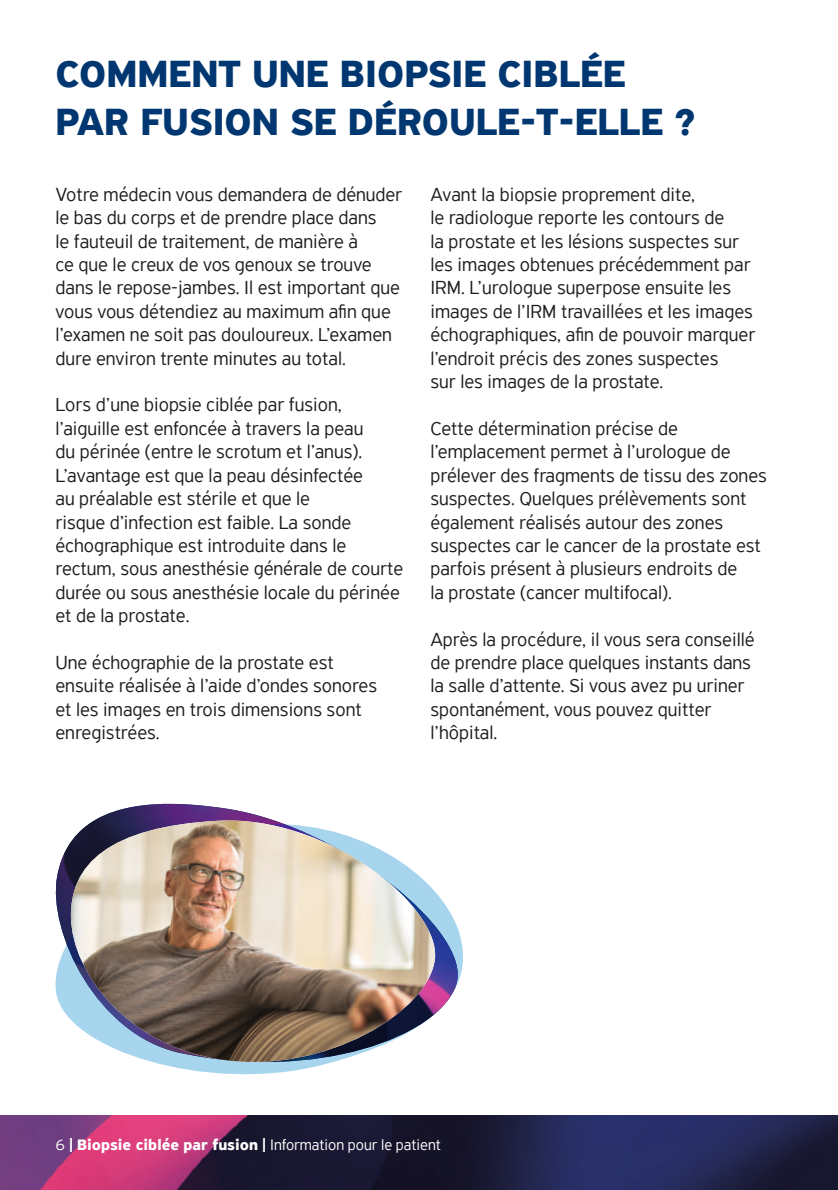
<style>
.page{position:relative;width:838px;height:1190px;background:#fff}
.page>*{position:absolute;margin:0;border:0;box-sizing:border-box;transform-origin:0 0}
.t1{font:700 40px/48px "PF Highway Sans Pro";color:#003770}
.t2{font:300 20px/23.4px "PF Highway Sans Pro";color:#1d1d1b}
.t3{font:300 16px "PF Highway Sans Pro";color:#fff}
.s1{font-weight:500}
.s2{font-weight:700}
</style>
<div class="page">
<img style="left:0;top:1116px;width:838px;height:74px">
<img style="left:107px;top:804px;width:145px;height:10px">
<svg style="left:55px;top:814px;width:408px;height:204px"></svg>
<svg style="left:69px;top:815px;width:371px;height:260px"></svg>
<img style="left:69px;top:820px;width:368px;height:244px">
<h1 class="t1" style="left:55px;top:51px;width:642px">COMMENT UNE BIOPSIE CIBLÉE<br>PAR FUSION SE DÉROULE-T-ELLE ?</h1>
<p class="t2" style="left:55px;top:183px;width:348px">Votre médecin vous demandera de dénuder le bas du corps et de prendre place dans<br>le fauteuil de traitement, de manière à<br>ce que le creux de vos genoux se trouve dans le repose-jambes. Il est important que vous vous détendiez au maximum afin que l’examen ne soit pas douloureux. L’examen dure environ trente minutes au total.</p>
<p class="t2" style="left:55px;top:393px;width:349px">Lors d’une biopsie ciblée par fusion, l’aiguille est enfoncée à travers la peau<br>du périnée (entre le scrotum et l’anus).<br>L’avantage est que la peau désinfectée<br>au préalable est stérile et que le<br>risque d’infection est faible. La sonde échographique est introduite dans le rectum, sous anesthésie générale de courte durée ou sous anesthésie locale du périnée et de la prostate.</p>
<p class="t2" style="left:55px;top:651px;width:323px">Une échographie de la prostate est ensuite réalisée à l’aide d’ondes sonores et les images en trois dimensions sont enregistrées.</p>
<p class="t2" style="left:430px;top:183px;width:326px">Avant la biopsie proprement dite,<br>le radiologue reporte les contours de<br>la prostate et les lésions suspectes sur les images obtenues précédemment par IRM. L’urologue superpose ensuite les images de l’IRM travaillées et les images échographiques, afin de pouvoir marquer l’endroit précis des zones suspectes<br>sur les images de la prostate.</p>
<p class="t2" style="left:430px;top:417px;width:338px">Cette détermination précise de l’emplacement permet à l’urologue de prélever des fragments de tissu des zones suspectes. Quelques prélèvements sont également réalisés autour des zones suspectes car le cancer de la prostate est parfois présent à plusieurs endroits de<br>la prostate (cancer multifocal).</p>
<p class="t2" style="left:430px;top:627px;width:326px">Après la procédure, il vous sera conseillé de prendre place quelques instants dans la salle d’attente. Si vous avez pu uriner spontanément, vous pouvez quitter l’hôpital.</p>
<p class="t3" style="left:55px;top:1135px;width:387px">6 <span class="s1">|</span> <span class="s2">Biopsie ciblée par fusion</span> <span class="s1">|</span> Information pour le patient</p>
</div>
